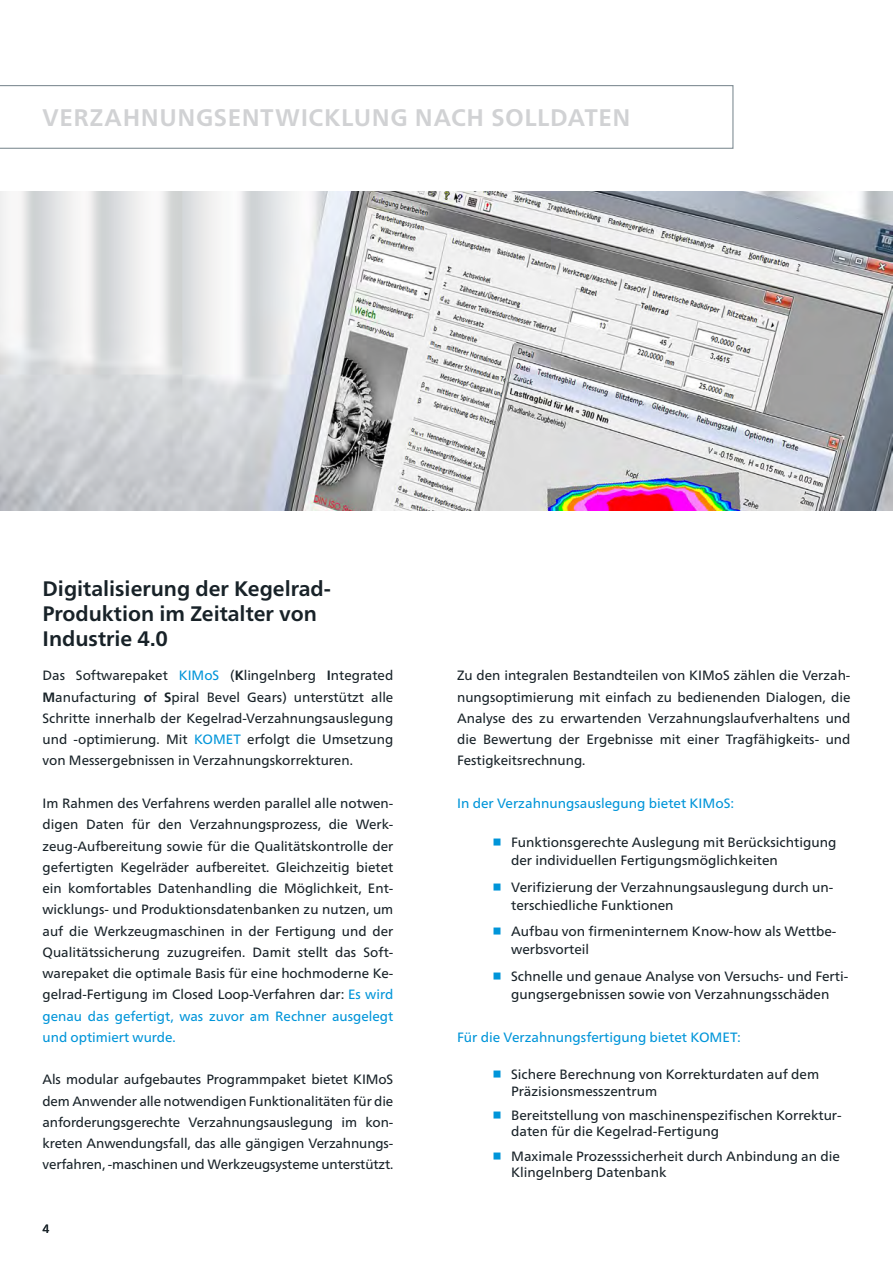
<style>
.page{position:relative;width:893px;height:1263px;background:#fff}
.page>*{position:absolute;margin:0;border:0;box-sizing:border-box;transform-origin:0 0}
.t1{font:700 24px "Frutiger Neue LTW1 G";letter-spacing:.025em;color:#d1d2d4}
.t2{font:700 21px/25.2px "Frutiger Neue LTW1 G";color:#182228}
.t3{font:13.5px/21.3px "Frutiger Neue LTW1 G";color:#182228}
.t4{font:13.5px "Frutiger Neue LTW1 G";color:#0095d9}
.t5{font:12px "Frutiger Neue LTW1 G";color:#182228}
.s1{color:#0095d9}
.s2{font-weight:700}
</style>
<div class="page">
<img style="left:0;top:192px;width:893px;height:319px">
<svg style="left:0;top:85px;width:733px;height:64px"></svg>
<h1 class="t1" style="left:43px;top:103px;width:589px">Verzahnungsentwicklung nach solldaten</h1>
<h2 class="t2" style="left:43px;top:576px;width:290px">Digitalisierung der Kegelrad-<br>Produktion im Zeitalter von<br>I ndustrie 4.0</h2>
<p class="t3" style="left:43px;top:665px;width:352px;text-align:justify">Das Softwarepaket <span class="s1">KIMoS</span> (<span class="s2">K</span>lingelnberg <span class="s2">I</span> ntegrated <span class="s2">M</span>anufacturing <span class="s2">o</span>f <span class="s2">S</span>piral Bevel Gears) unterstützt alle Schritte innerhalb der Kegelrad-Verzahnungsauslegung und -optimierung. Mit <span class="s1">KOMET</span> erfolgt die Umsetzung von Messergebnissen in Verzahnungskorrekturen.</p>
<p class="t3" style="left:43px;top:792px;width:352px;text-align:justify">Im Rahmen des Verfahrens werden parallel alle notwen&shy;digen Daten für den Verzahnungsprozess, die Werk&shy;zeug-Aufbereitung sowie für die Qualitätskontrolle der gefertigten Kegelräder aufbereitet. Gleichzeitig bietet ein komfortables Datenhandling die Möglichkeit, Ent&shy;wicklungs- und Produktionsdatenbanken zu nutzen, um auf die Werkzeugmaschinen in der Fertigung und der Qualitätssicherung zuzugreifen. Damit stellt das Soft&shy;warepaket die optimale Basis für eine hochmoderne Ke&shy;gelrad-Fertigung im Closed Loop-Verfahren dar: <span class="s1">Es wird genau das gefertigt, was zuvor am Rechner ausgelegt und optimiert wurde.</span></p>
<p class="t3" style="left:43px;top:1069px;width:352px;text-align:justify">Als modular aufgebautes Programmpaket bietet KIMoS dem Anwender alle notwendigen Funktionalitäten für die anforderungsgerechte Verzahnungsauslegung im kon&shy;kreten Anwendungsfall, das alle gängigen Verzahnungs&shy;verfahren, -maschinen und Werkzeugsysteme unterstützt.</p>
<p class="t5" style="left:43px;top:1222px;width:8px">4</p>
<p class="t3" style="left:457px;top:665px;width:395px;text-align:justify">Zu den integralen Bestandteilen von KIMoS zählen die Verzah&shy;nungsoptimierung mit einfach zu bedienenden Dialogen, die Analyse des zu erwartenden Verzahnungslaufverhaltens und die Bewertung der Ergebnisse mit einer Tragfähigkeits- und Festigkeitsrechnung.</p>
<p class="t4" style="left:457px;top:795px;width:279px">In der Verzahnungsauslegung bietet KIMoS:</p>
<p class="t3" style="left:511px;top:833px;width:327px;line-height:18px">Funktionsgerechte Auslegung mit Berücksichtigung der individuellen Fertigungsmöglichkeiten</p>
<p class="t3" style="left:511px;top:878px;width:324px;line-height:18px">Verifizierung der Verzahnungsauslegung durch un&shy;terschiedliche Funktionen</p>
<p class="t3" style="left:511px;top:922px;width:327px;line-height:18px">Aufbau von firmeninternem Know-how als Wettbe&shy;werbsvorteil</p>
<p class="t3" style="left:511px;top:967px;width:339px;line-height:18px">Schnelle und genaue Analyse von Versuchs- und Ferti&shy;gungsergebnissen sowie von Verzahnungsschäden</p>
<p class="t4" style="left:457px;top:1029px;width:285px">Für die Verzahnungsfertigung bietet KOMET:</p>
<p class="t3" style="left:511px;top:1066px;width:310px;line-height:16.2px">Sichere Berechnung von Korrekturdaten auf dem<br>Präzisionsmesszentrum</p>
<p class="t3" style="left:511px;top:1107px;width:332px;line-height:16.2px">Bereitstellung von maschinenspezifischen Korrektur&shy;daten für die Kegelrad-Fertigung</p>
<p class="t3" style="left:511px;top:1148px;width:330px;line-height:16.2px">Maximale Prozesssicherheit durch Anbindung an die<br>Klingelnberg Datenbank</p>
</div>
